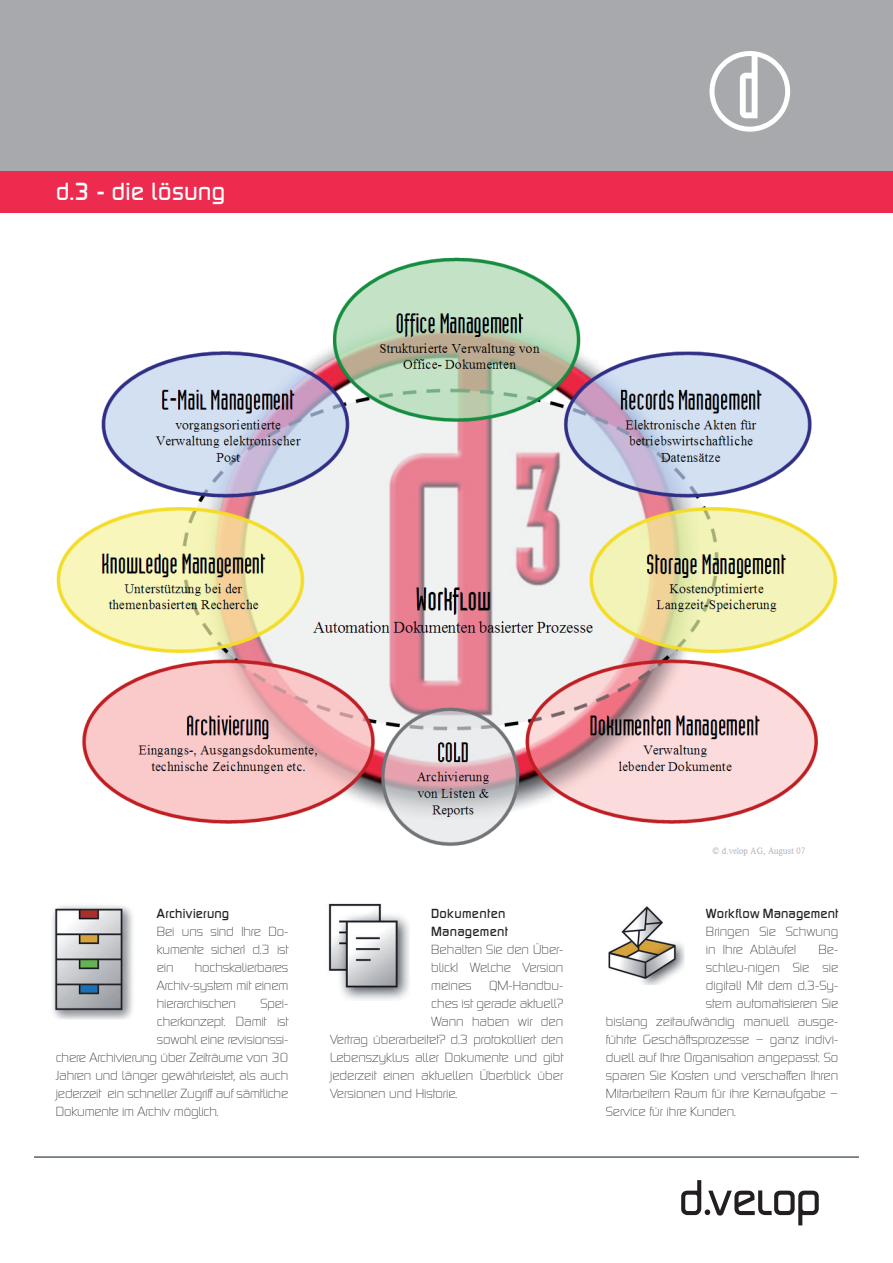
<style>
.page{position:relative;width:893px;height:1263px;background:#fff}
.page>*{position:absolute;margin:0;border:0;box-sizing:border-box;transform-origin:0 0}
.t1{font:700 24px "Digital Serial";letter-spacing:.005em;color:#fff}
.t2{font:12.75px/18px "Digital Serial";color:#231f20;text-align:justify}
.t3{font:700 12.75px/18px "Digital Serial";letter-spacing:.02em;color:#231f20}
</style>
<div class="page">
<hr style="left:34px;top:1157px;width:825px;height:1px;background:#011622">
<div style="left:0;top:170px;width:893px;height:43px;background:#ed2b4e"></div>
<div style="left:0;top:0;width:893px;height:170px;background:#a8a9ad"></div>
<svg style="left:709px;top:51px;width:81px;height:81px"></svg>
<svg style="left:681px;top:1180px;width:138px;height:45px"></svg>
<img style="left:56px;top:257px;width:781px;height:599px">
<img style="left:52px;top:905px;width:81px;height:114px">
<img style="left:328px;top:903px;width:82px;height:98px">
<img style="left:608px;top:906px;width:77px;height:79px">
<h1 class="t1" style="left:56px;top:178px;width:171px">d.3 - die lösung</h1>
<p class="t3" style="left:157px;top:905px;width:74px">Archivierung</p>
<p class="t2" style="left:157px;top:923px;width:133px">Bei uns sind Ihre Do&shy;kumente sicher! d.3 ist ein</p>
<p class="t2" style="left:157px;top:959px;width:133px;text-indent:38px">hochskalierbares Archiv-system mit einem hierarchischen</p>
<p class="t2" style="left:260px;top:995px;width:29px">Spei-</p>
<p class="t2" style="left:157px;top:1013px;width:133px">cherkonzept. Damit ist</p>
<p class="t2" style="left:157px;top:1031px;width:133px">sowohl eine revisionssi-</p>
<p class="t2" style="left:56px;top:1049px;width:234px">chere Archivierung über Zeiträume von 30</p>
<p class="t2" style="left:56px;top:1067px;width:234px">Jahren und länger gewährleistet, als auch</p>
<p class="t2" style="left:56px;top:1085px;width:234px">jederzeit ein schneller Zugriff auf sämtliche</p>
<p class="t2" style="left:56px;top:1103px;width:164px">Dokumente im Archiv möglich.</p>
<p class="t3" style="left:431px;top:905px;width:78px">Dokumenten<br>Management</p>
<p class="t2" style="left:431px;top:940px;width:134px">Behalten Sie den Über&shy;blick! Welche Version meines</p>
<p class="t2" style="left:489px;top:977px;width:76px">QM-Handbu-</p>
<p class="t2" style="left:431px;top:995px;width:134px">ches ist gerade aktuell?</p>
<p class="t2" style="left:431px;top:1013px;width:134px">Wann haben wir den</p>
<p class="t2" style="left:330px;top:1031px;width:235px">Vertrag überarbeitet? d.3 protokolliert den</p>
<p class="t2" style="left:330px;top:1049px;width:235px">Lebenszyklus aller Dokumente und gibt</p>
<p class="t2" style="left:330px;top:1067px;width:235px">jederzeit einen aktuellen Überblick über</p>
<p class="t2" style="left:330px;top:1085px;width:129px">Versionen und Historie.</p>
<p class="t3" style="left:706px;top:905px;width:134px">Workflow Management</p>
<p class="t2" style="left:706px;top:923px;width:134px">Bringen Sie Schwung in Ihre Abläufe!</p>
<p class="t2" style="left:818px;top:941px;width:21px">Be-</p>
<p class="t2" style="left:706px;top:959px;width:134px">schleu-nigen Sie sie</p>
<p class="t2" style="left:706px;top:977px;width:134px">digital! Mit dem d.3-Sy-</p>
<p class="t2" style="left:706px;top:995px;width:134px">stem automatisieren Sie</p>
<p class="t2" style="left:606px;top:1013px;width:234px">bislang zeitaufwändig manuell ausge-</p>
<p class="t2" style="left:606px;top:1031px;width:234px">führte Geschäftsprozesse – ganz indivi-</p>
<p class="t2" style="left:606px;top:1049px;width:234px">duell auf Ihre Organisation angepasst. So</p>
<p class="t2" style="left:606px;top:1067px;width:234px">sparen Sie Kosten und verschaffen Ihren</p>
<p class="t2" style="left:606px;top:1085px;width:234px">Mitarbeitern Raum für ihre Kernaufgabe –</p>
<p class="t2" style="left:606px;top:1103px;width:132px">Service für ihre Kunden.</p>
</div>
